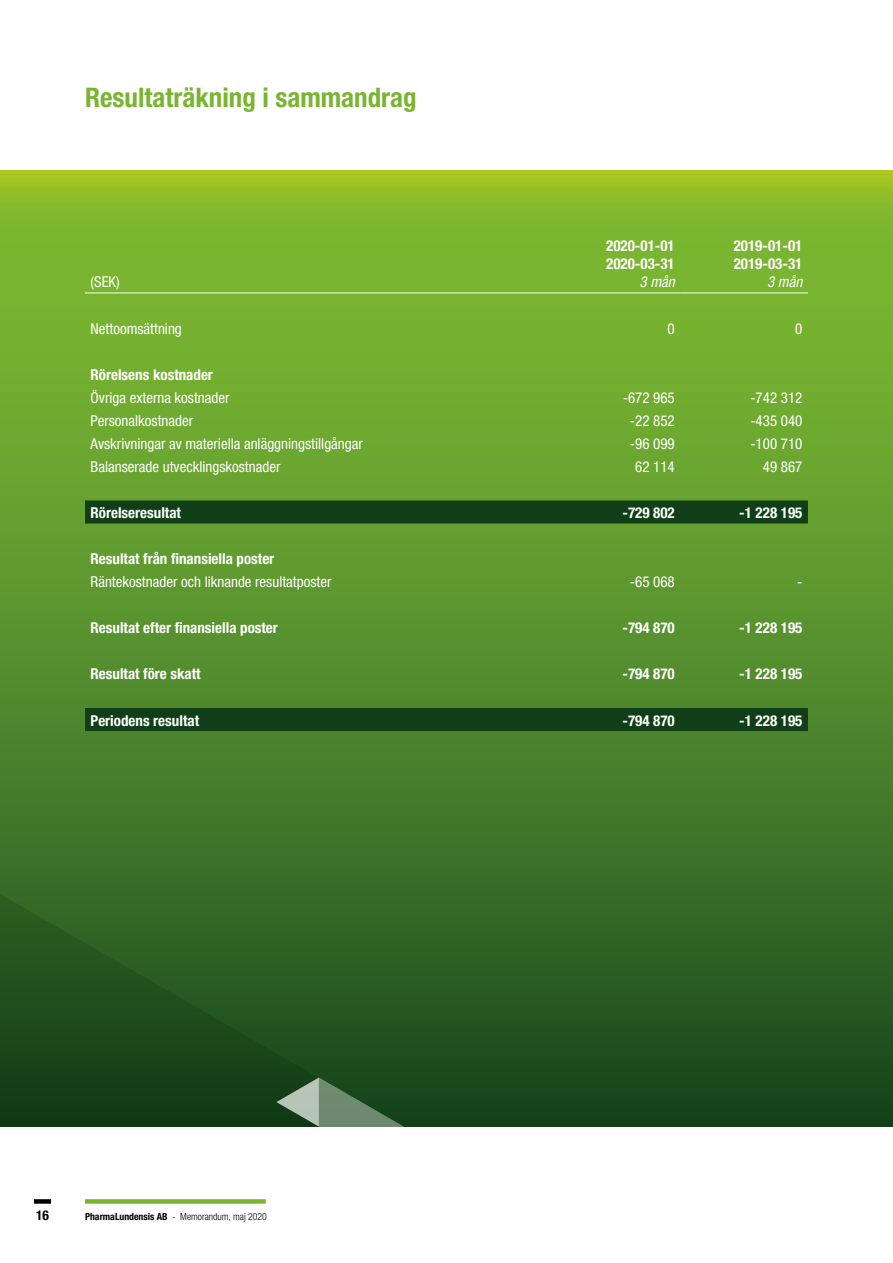
<style>
.page{position:relative;width:893px;height:1263px;background:#fff}
.page>*{position:absolute;margin:0;border:0;box-sizing:border-box;transform-origin:0 0}
.t1{font:700 condensed 27px "Helvetica Neue";color:#79b530}
.t2{font:condensed 15px "Helvetica Neue";color:#fff}
.t3{font:700 condensed 15px/18px "Helvetica Neue";color:#fff}
.t4{font:italic condensed 15px "Helvetica Neue";color:#fff}
.t5{font:700 condensed 13.5px "Helvetica Neue";color:#000}
.t6{font:300 condensed 9.75px "Helvetica Neue";color:#000}
.s1{font-weight:700}
</style>
<div class="page">
<div style="left:0;top:170px;width:893px;height:957px;background:linear-gradient(to bottom,#8ec934,#194c21)"></div>
<div style="left:85px;top:1199px;width:181px;height:5px;background:#79b530"></div>
<div style="left:34px;top:1199px;width:17px;height:5px;background:#000"></div>
<svg style="left:0;top:881px;width:404px;height:246px;background:#24541e"></svg>
<svg style="left:276px;top:1077px;width:128px;height:50px;background:#4d6f50"></svg>
<div style="left:85px;top:500px;width:723px;height:23px;background:#103f17"></div>
<div style="left:85px;top:708px;width:723px;height:23px;background:#103f17"></div>
<hr style="left:85px;top:293px;width:468px;height:1px;background:#fff">
<hr style="left:553px;top:293px;width:127px;height:1px;background:#fff">
<hr style="left:680px;top:293px;width:128px;height:1px;background:#fff">
<h1 class="t1" style="left:85px;top:81px;width:333px">Resultaträkning i sammandrag</h1>
<p class="t2" style="left:91px;top:273px;width:31px">(SEK)</p>
<p class="t3" style="left:606px;top:237px;width:70px">2020-01-01<br>2020-03-31</p>
<p class="t4" style="left:640px;top:273px;width:37px">3 mån</p>
<p class="t3" style="left:734px;top:237px;width:70px">2019-01-01<br>2019-03-31</p>
<p class="t4" style="left:767px;top:273px;width:37px">3 mån</p>
<p class="t2" style="left:91px;top:320px;width:93px">Nettoomsättning</p>
<p class="t2" style="left:668px;top:320px;width:9px">0</p>
<p class="t2" style="left:795px;top:320px;width:9px">0</p>
<p class="t3" style="left:91px;top:365px;width:124px">Rörelsens kostnader</p>
<p class="t2" style="left:91px;top:389px;width:141px">Övriga externa kostnader</p>
<p class="t2" style="left:623px;top:389px;width:54px">-672 965</p>
<p class="t2" style="left:750px;top:389px;width:54px">-742 312</p>
<p class="t2" style="left:91px;top:412px;width:104px">Personalkostnader</p>
<p class="t2" style="left:630px;top:412px;width:46px">-22 852</p>
<p class="t2" style="left:750px;top:412px;width:54px">-435 040</p>
<p class="t2" style="left:91px;top:435px;width:274px">Avskrivningar av materiella anläggningstillgångar</p>
<p class="t2" style="left:630px;top:435px;width:46px">-96 099</p>
<p class="t2" style="left:750px;top:435px;width:54px">-100 710</p>
<p class="t2" style="left:91px;top:458px;width:191px">Balanserade utvecklingskostnader</p>
<p class="t2" style="left:635px;top:458px;width:41px">62 114</p>
<p class="t2" style="left:763px;top:458px;width:41px">49 867</p>
<p class="t3" style="left:91px;top:503px;width:92px">Rörelseresultat</p>
<p class="t3" style="left:622px;top:503px;width:54px">-729 802</p>
<p class="t3" style="left:739px;top:503px;width:65px">-1 228 195</p>
<p class="t3" style="left:91px;top:550px;width:185px">Resultat från finansiella poster</p>
<p class="t2" style="left:91px;top:573px;width:242px">Räntekostnader och liknande resultatposter</p>
<p class="t2" style="left:630px;top:573px;width:46px">-65 068</p>
<p class="t2" style="left:797px;top:573px;width:7px">-</p>
<p class="t3" style="left:91px;top:619px;width:189px">Resultat efter finansiella poster</p>
<p class="t3" style="left:622px;top:619px;width:54px">-794 870</p>
<p class="t3" style="left:739px;top:619px;width:65px">-1 228 195</p>
<p class="t3" style="left:91px;top:665px;width:112px">Resultat före skatt</p>
<p class="t3" style="left:622px;top:665px;width:54px">-794 870</p>
<p class="t3" style="left:739px;top:665px;width:65px">-1 228 195</p>
<p class="t3" style="left:91px;top:711px;width:110px">Periodens resultat</p>
<p class="t3" style="left:622px;top:711px;width:54px">-794 870</p>
<p class="t3" style="left:739px;top:711px;width:65px">-1 228 195</p>
<p class="t5" style="left:36px;top:1207px;width:14px">16</p>
<p class="t6" style="left:85px;top:1211px;width:183px"><span class="s1">PharmaLundensis AB</span> - Memorandum, maj 2020</p>
</div>
